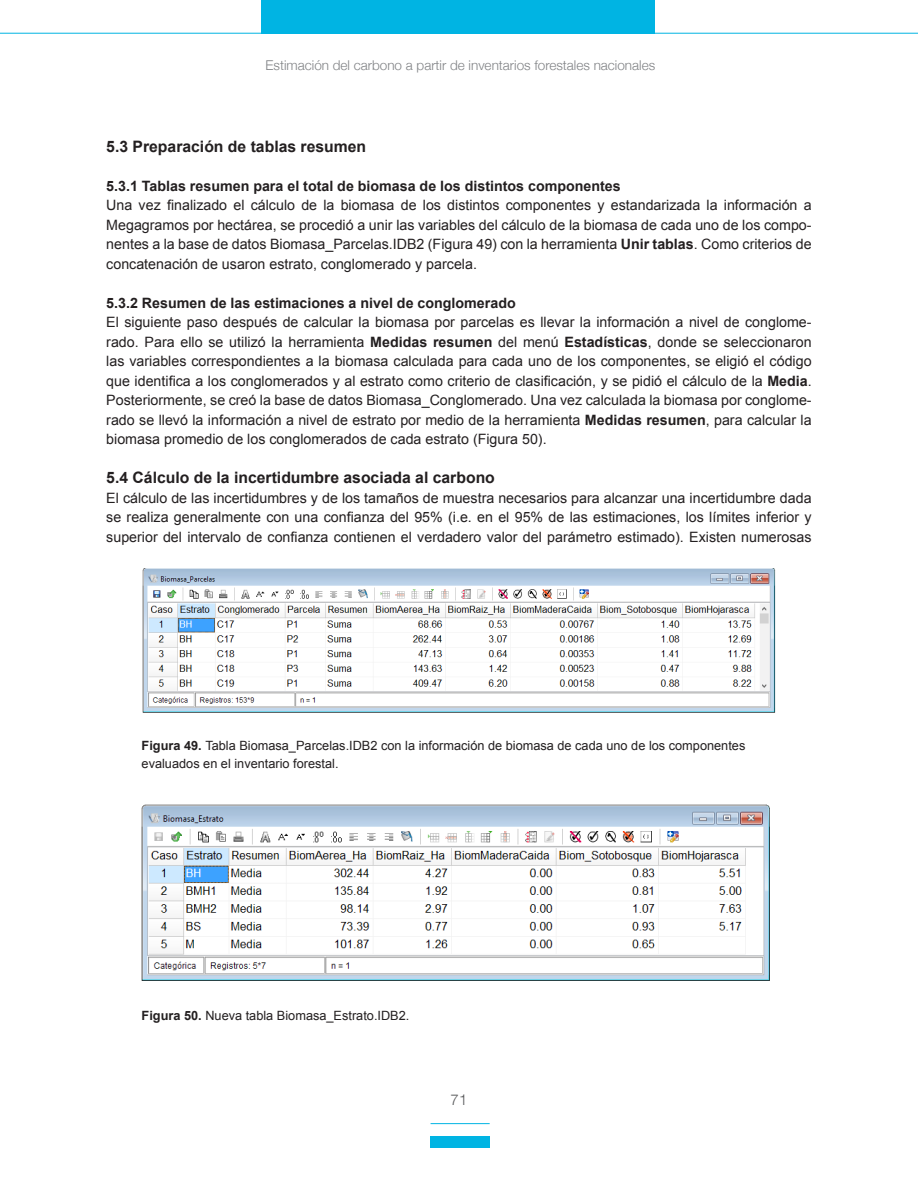
<style>
.page{position:relative;width:918px;height:1188px;background:#fff}
.page>*{position:absolute;margin:0;border:0;box-sizing:border-box;transform-origin:0 0}
.Subtítulo_2{font:700 15.75px "Arial";color:#231f20}
.t1{font:300 15px "Helvetica Neue";color:#57585a}
.Texto{font:14.25px/19.5px "Arial";color:#231f20;text-align:justify}
.Subtítulo_3{font:700 14.25px "Arial";color:#231f20}
.t2{font:300 13.5px "Helvetica Neue";color:#808285}
.Figura{font:12.75px/17.2px "Arial";color:#231f20}
.s1{font-weight:700}
</style>
<div class="page">
<div style="left:430px;top:1136px;width:60px;height:11px;background:#00b4e3"></div>
<hr style="left:431px;top:1123px;width:59px;height:1px;background:#00b4e3">
<div style="left:261px;top:0;width:394px;height:34px;background:#00b4e3"></div>
<hr style="left:0;top:33px;width:918px;height:1px;background:#00b4e3">
<img style="left:142px;top:568px;width:633px;height:145px">
<img style="left:142px;top:805px;width:628px;height:176px">
<p class="t2" style="left:266px;top:54px;width:391px">Estimación del carbono a partir de inventarios forestales nacionales</p>
<p class="Subtítulo_2" style="left:106px;top:135px;width:261px">5.3 Preparación de tablas resumen</p>
<p class="Subtítulo_3" style="left:106px;top:176px;width:516px">5.3.1 Tablas resumen para el total de biomasa de los distintos componentes</p>
<p class="Texto" style="left:106px;top:195px;width:707px">Una vez finalizado el cálculo de la biomasa de los distintos componentes y estandarizada la información a Megagramos por hectárea, se procedió a unir las variables del cálculo de la biomasa de cada uno de los compo&shy;nentes a la base de datos Biomasa_Parcelas.IDB2 (Figura 49) con la herramienta <span class="s1">Unir tablas</span>. Como criterios de concatenación de usaron estrato, conglomerado y parcela.</p>
<p class="Subtítulo_3" style="left:106px;top:293px;width:411px">5.3.2 Resumen de las estimaciones a nivel de conglomerado</p>
<p class="Texto" style="left:106px;top:312px;width:707px">El siguiente paso después de calcular la biomasa por parcelas es llevar la información a nivel de conglome&shy;rado. Para ello se utilizó la herramienta <span class="s1">Medidas resumen</span> del menú <span class="s1">Estadísticas</span>, donde se seleccionaron las variables correspondientes a la biomasa calculada para cada uno de los componentes, se eligió el código que identifica a los conglomerados y al estrato como criterio de clasificación, y se pidió el cálculo de la <span class="s1">Media</span>.<br>Posteriormente, se creó la base de datos Biomasa_Conglomerado. Una vez calculada la biomasa por conglome&shy;rado se llevó la información a nivel de estrato por medio de la herramienta <span class="s1">Medidas resumen</span>, para calcular la biomasa promedio de los conglomerados de cada estrato (Figura 50).</p>
<p class="Subtítulo_2" style="left:106px;top:467px;width:390px">5.4 Cálculo de la incertidumbre asociada al carbono</p>
<p class="Texto" style="left:106px;top:488px;width:707px">El cálculo de las incertidumbres y de los tamaños de muestra necesarios para alcanzar una incertidumbre dada se realiza generalmente con una confianza del 95% (i.e. en el 95% de las estimaciones, los límites inferior y superior del intervalo de confianza contienen el verdadero valor del parámetro estimado). Existen numerosas</p>
<p class="Figura" style="left:142px;top:737px;width:605px"><span class="s1">Figura 49.</span> Tabla Biomasa_Parcelas.IDB2 con la información de biomasa de cada uno de los componentes evaluados en el inventario forestal.</p>
<p class="Figura" style="left:142px;top:1007px;width:269px"><span class="s1">Figura 50.</span> Nueva tabla Biomasa_Estrato.IDB2.</p>
<p class="t1" style="left:451px;top:1087px;width:18px">71</p>
</div>
